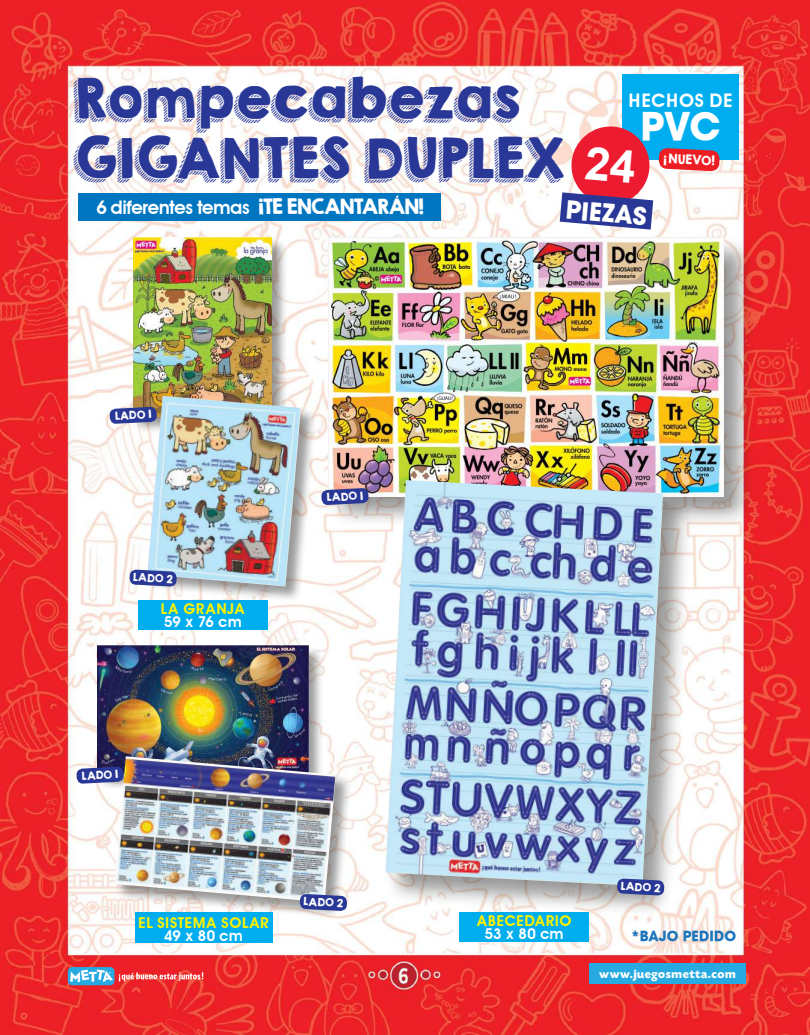
<style>
.page{position:relative;width:810px;height:1035px;background:#fff}
.page>*{position:absolute;margin:0;border:0;box-sizing:border-box;transform-origin:0 0}
.t1{font:50px/60px "KGHAPPY";letter-spacing:-.05em;color:#293896}
.t2{font:700 37.5px "A Avant Garde";color:#fff}
.t3{font:700 24.12px "A Avant Garde";color:#fff}
.t4{font:18.75px "A Avant Garde Demi";letter-spacing:-.04em;color:#fff}
.t5{font:18.75px "A Avant Garde Demi";letter-spacing:.005em;color:#fff}
.t6{font:15px "A Avant Garde Demi";letter-spacing:.015em;color:#fff200}
.t7{font:15px "A Avant Garde Demi";letter-spacing:.005em;color:#fff}
.t8{font:700 13.75px "A Avant Garde";letter-spacing:.005em;color:#1c75bc}
.t9{font:700 12.5px "Today SHOP";letter-spacing:.05em;color:#fff}
.t10{font:11.62px "KG Second Chances Solid";color:#fff}
.t11{font:10px "KG Second Chances Solid";color:#fff}
.s1{font-family:"KG Second Chances Solid"}
</style>
<div class="page">
<img style="left:1px;top:0;width:809px;height:1035px">
<div style="left:327px;top:236px;width:428px;height:292px;background:#000;opacity:.4"></div>
<img style="left:329px;top:238px;width:394px;height:258px">
<div style="left:79px;top:193px;width:362px;height:27px;background:#0076c0"></div>
<div style="left:622px;top:74px;width:117px;height:86px;background:#00aeef"></div>
<svg style="left:321px;top:488px;width:48px;height:17px"></svg>
<div style="left:97px;top:646px;width:227px;height:144px;background:#000;opacity:.4"></div>
<img style="left:97px;top:646px;width:211px;height:120px">
<div style="left:115px;top:756px;width:237px;height:162px;background:#000;opacity:.4"></div>
<img style="left:115px;top:756px;width:221px;height:146px">
<svg style="left:300px;top:894px;width:47px;height:17px"></svg>
<svg style="left:76px;top:766px;width:48px;height:18px"></svg>
<div style="left:133px;top:237px;width:155px;height:197px;background:#000;opacity:.4"></div>
<img style="left:133px;top:238px;width:139px;height:169px">
<div style="left:138px;top:600px;width:129px;height:30px;background:#00aeef"></div>
<div style="left:460px;top:912px;width:129px;height:30px;background:#00aeef"></div>
<div style="left:135px;top:913px;width:137px;height:30px;background:#00aeef"></div>
<div style="left:384px;top:479px;width:310px;height:438px;background:#000;opacity:.4"></div>
<img style="left:385px;top:480px;width:278px;height:406px">
<svg style="left:617px;top:878px;width:48px;height:18px"></svg>
<div style="left:147px;top:395px;width:170px;height:207px;background:#000;opacity:.4"></div>
<img style="left:147px;top:396px;width:154px;height:190px">
<svg style="left:129px;top:569px;width:48px;height:18px"></svg>
<svg style="left:109px;top:407px;width:48px;height:17px"></svg>
<div style="left:589px;top:963px;width:157px;height:21px;background:#27aae1"></div>
<div style="left:68px;top:967px;width:46px;height:18px;background:#27aae1;border-radius:4px"></div>
<svg style="left:70px;top:970px;width:43px;height:12px"></svg>
<svg style="left:119px;top:972px;width:84px;height:10px"></svg>
<svg style="left:560px;top:87px;width:161px;height:143px"></svg>
<h1 class="t1" style="left:72px;top:69px;width:495px">Rompecabezas<br>GIGANTES DUPLEX</h1>
<p class="t5" style="left:628px;top:89px;width:106px">HECHOS DE</p>
<h2 class="t2" style="left:641px;top:102px;width:82px">PVC</h2>
<p class="t10" style="left:664px;top:151px;width:52px;rotate:3deg">¡ NUEVO!</p>
<p class="t4" style="left:96px;top:196px;width:329px">6 diferentes temas <span class="s1">¡TE ENCANTARÁN!</span></p>
<h3 class="t3" style="left:567px;top:194px;width:82px;rotate:5deg">PIEZAS</h3>
<p class="t11" style="left:115px;top:410px;width:38px;rotate:-3deg">LADO 1</p>
<p class="t11" style="left:134px;top:571px;width:41px;rotate:3deg">LADO 2</p>
<p class="t6" style="left:161px;top:600px;width:86px">LA GRANJA</p>
<p class="t7" style="left:164px;top:613px;width:79px">59 x 76 cm</p>
<p class="t11" style="left:327px;top:491px;width:38px;rotate:-3deg">LADO 1</p>
<p class="t11" style="left:82px;top:770px;width:38px;rotate:-3deg">LADO 1</p>
<p class="t6" style="left:138px;top:913px;width:132px">EL SISTEMA SOLAR</p>
<p class="t7" style="left:164px;top:926px;width:80px">49 x 80 cm</p>
<p class="t11" style="left:304px;top:895px;width:41px;rotate:3deg">LADO 2</p>
<p class="t6" style="left:477px;top:912px;width:97px">ABECEDARIO</p>
<p class="t7" style="left:485px;top:925px;width:80px">53 x 80 cm</p>
<p class="t11" style="left:621px;top:879px;width:41px;rotate:3deg">LADO 2</p>
<p class="t8" style="left:631px;top:927px;width:107px">*BAJO PEDIDO</p>
<p class="t9" style="left:599px;top:967px;width:138px">www.juegosmetta.com</p>
</div>
